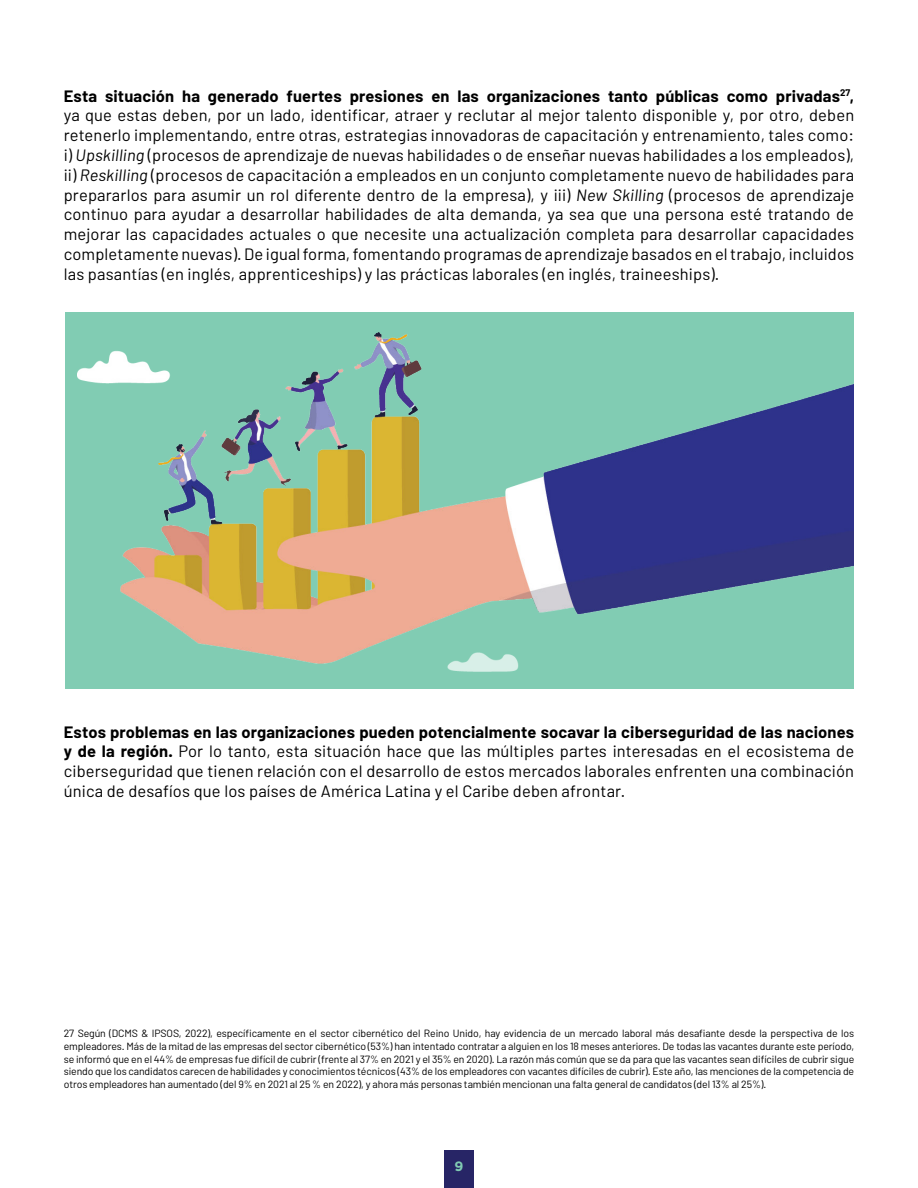
<style>
.page{position:relative;width:918px;height:1188px;background:#fff}
.page>*{position:absolute;margin:0;border:0;box-sizing:border-box;transform-origin:0 0}
.t1{font:16.5px/19.8px "Barlow";letter-spacing:.01em;color:#000;text-align:justify}
.t2{font:700 13.5px "Gotham";color:#81ccb3}
.t3{font:10.5px/12.6px "Barlow";letter-spacing:-.01em;color:#000;text-align:justify}
.s1{font-weight:700}
.s2{font-style:italic}
</style>
<div class="page">
<div style="left:444px;top:1150px;width:30px;height:38px;background:#272566"></div>
<div style="left:65px;top:312px;width:788px;height:376px;background:#81ccb3"></div>
<img style="left:78px;top:332px;width:775px;height:339px">
<p class="t1" style="left:64px;top:85px;width:792px"><span class="s1">Esta situación ha generado fuertes presiones en las organizaciones tanto públicas como privadas</span><sup>27</sup><span class="s1">, </span>ya que estas deben, por un lado, identificar, atraer y reclutar al mejor talento disponible y, por otro, deben retenerlo implementando, entre otras, estrategias innovadoras de capacitación y entrenamiento, tales como: i) <span class="s2">Upskilling</span> (procesos de aprendizaje de nuevas habilidades o de enseñar nuevas habilidades a los empleados), ii) <span class="s2">Reskilling</span> (procesos de capacitación a empleados en un conjunto completamente nuevo de habilidades para prepararlos para asumir un rol diferente dentro de la empresa), y iii) <span class="s2">New Skilling</span> (procesos de aprendizaje continuo para ayudar a desarrollar habilidades de alta demanda, ya sea que una persona esté tratando de mejorar las capacidades actuales o que necesite una actualización completa para desarrollar capacidades completamente nuevas). De igual forma, fomentando programas de aprendizaje basados en el trabajo, incluidos las pasantías (en inglés, apprenticeships) y las prácticas laborales (en inglés, traineeships).</p>
<p class="t1" style="left:64px;top:721px;width:792px"><span class="s1">Estos problemas en las organizaciones pueden potencialmente socavar la ciberseguridad de las naciones y de la región.</span> Por lo tanto, esta situación hace que las múltiples partes interesadas en el ecosistema de ciberseguridad que tienen relación con el desarrollo de estos mercados laborales enfrenten una combinación única de desafíos que los países de América Latina y el Caribe deben afrontar.</p>
<p class="t3" style="left:64px;top:1027px;width:792px">27 Según (DCMS &amp; IPSOS, 2022), específicamente en el sector cibernético del Reino Unido, hay evidencia de un mercado laboral más desafiante desde la perspectiva de los empleadores. Más de la mitad de las empresas del sector cibernético (53%) han intentado contratar a alguien en los 18 meses anteriores. De todas las vacantes durante este período, se informó que en el 44% de empresas fue difícil de cubrir (frente al 37% en 2021 y el 35% en 2020). La razón más común que se da para que las vacantes sean difíciles de cubrir sigue siendo que los candidatos carecen de habilidades y conocimientos técnicos (43% de los empleadores con vacantes difíciles de cubrir). Este año, las menciones de la competencia de otros empleadores han aumentado (del 9% en 2021 al 25 % en 2022), y ahora más personas también mencionan una falta general de candidatos (del 13% al 25%).</p>
<p class="t2" style="left:455px;top:1158px;width:10px">9</p>
</div>
